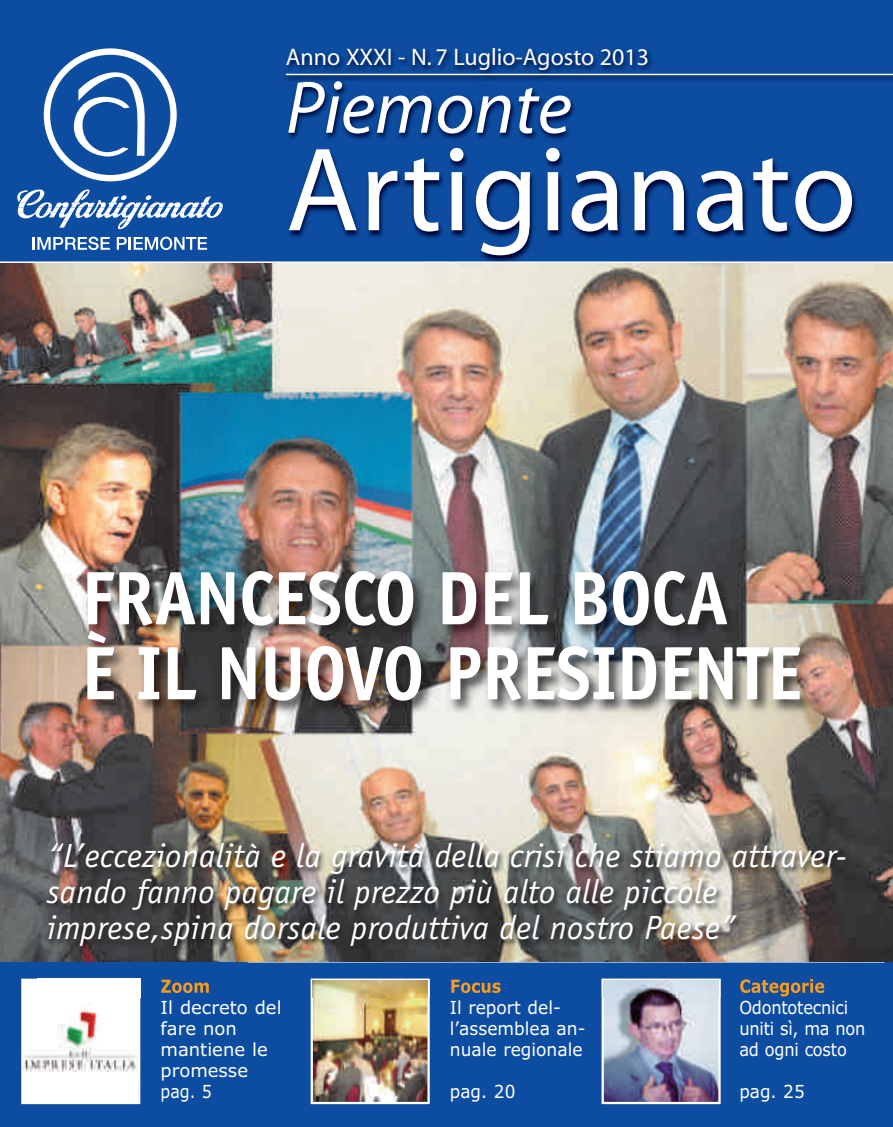
<style>
.page{position:relative;width:893px;height:1127px;background:#fff}
.page>*{position:absolute;margin:0;border:0;box-sizing:border-box;transform-origin:0 0}
.t1{font:120px "Myriad";letter-spacing:.005em;color:#fff}
.t2{font:700 78px/75px "Officina Sans";color:#fff;scale:.95 1}
.t3{font:italic 75px "Myriad";color:#fff}
.t4{font:italic 34.5px/36px "Officina Sans";letter-spacing:.01em;color:#fff}
.t5{font:24px "Myriad";color:#fff}
.t6{font:18px/21px "Verdana";color:#fff}
.t7{font:18px/21px "Verdana";color:#fff;scale:.95 1}
.t8{font:18px/21px "Verdana";color:#fff;scale:.9 1}
.t9{font:18px "Verdana";color:#fff;scale:.94 1}
</style>
<div class="page">
<div style="left:0;top:0;width:248px;height:1127px;background:#0d4da1"></div>
<img style="left:0;top:263px;width:893px;height:698px">
<div style="left:143px;top:0;width:750px;height:263px;background:#0d4da1"></div>
<div style="left:247px;top:962px;width:646px;height:165px;background:#0d4da1"></div>
<div style="left:44px;top:48px;width:133px;height:133px;border:6px solid #fff;border-radius:50%"></div>
<svg style="left:74px;top:72px;width:71px;height:85px"></svg>
<img style="left:276px;top:49px;width:617px;height:243px">
<hr style="left:286px;top:74px;width:607px;height:1px;background:#fff">
<hr style="left:0;top:261px;width:893px;height:2px;background:#fff">
<svg style="left:17px;top:189px;width:206px;height:41px"></svg>
<svg style="left:32px;top:237px;width:78px;height:13px"></svg>
<svg style="left:117px;top:237px;width:90px;height:13px"></svg>
<div style="left:24px;top:981px;width:114px;height:121px;background:#fff"></div>
<img style="left:24px;top:1002px;width:113px;height:70px">
<div style="left:21px;top:978px;width:119px;height:126px;border:2px solid #fff"></div>
<img style="left:314px;top:998px;width:113px;height:103px">
<div style="left:311px;top:978px;width:119px;height:126px;border:2px solid #fff"></div>
<img style="left:605px;top:998px;width:113px;height:103px">
<div style="left:602px;top:978px;width:119px;height:126px;border:2px solid #fff"></div>
<img style="left:37px;top:834px;width:846px;height:164px">
<img style="left:37px;top:978px;width:103px;height:20px">
<img style="left:161px;top:979px;width:48px;height:14px">
<img style="left:311px;top:978px;width:119px;height:20px">
<img style="left:451px;top:979px;width:50px;height:14px">
<img style="left:602px;top:978px;width:119px;height:20px">
<img style="left:604px;top:981px;width:114px;height:17px">
<img style="left:740px;top:979px;width:84px;height:17px">
<img style="left:70px;top:552px;width:804px;height:280px">
<p class="t5" style="left:286px;top:48px;width:365px">Anno XXXI - N. 7 Luglio-Agosto 2013</p>
<h3 class="t3" style="left:286px;top:79px;width:287px">Piemonte</h3>
<h1 class="t1" style="left:286px;top:145px;width:572px">Artigianato</h1>
<h2 class="t2" style="left:81px;top:567px;width:760px">FRANCESCO DEL BOCA<br>È IL NUOVO PRESIDENTE</h2>
<p class="t4" style="left:47px;top:840px;width:801px">“L’eccezionalità e la gravità della crisi che stiamo attraver&shy;sando fanno pagare il prezzo più alto alle piccole imprese,spina dorsale produttiva del nostro Paese”</p>
<p class="t6" style="left:161px;top:998px;width:123px">Il decreto del fare non mantiene le promesse pag. 5</p>
<p class="t7" style="left:450px;top:998px;width:144px">Il report del&shy;l’assemblea an&shy;nuale regionale</p>
<p class="t9" style="left:450px;top:1084px;width:71px">pag. 20</p>
<p class="t8" style="left:739px;top:998px;width:142px">Odontotecnici uniti sì, ma non ad ogni costo</p>
<p class="t9" style="left:739px;top:1084px;width:71px">pag. 25</p>
</div>
